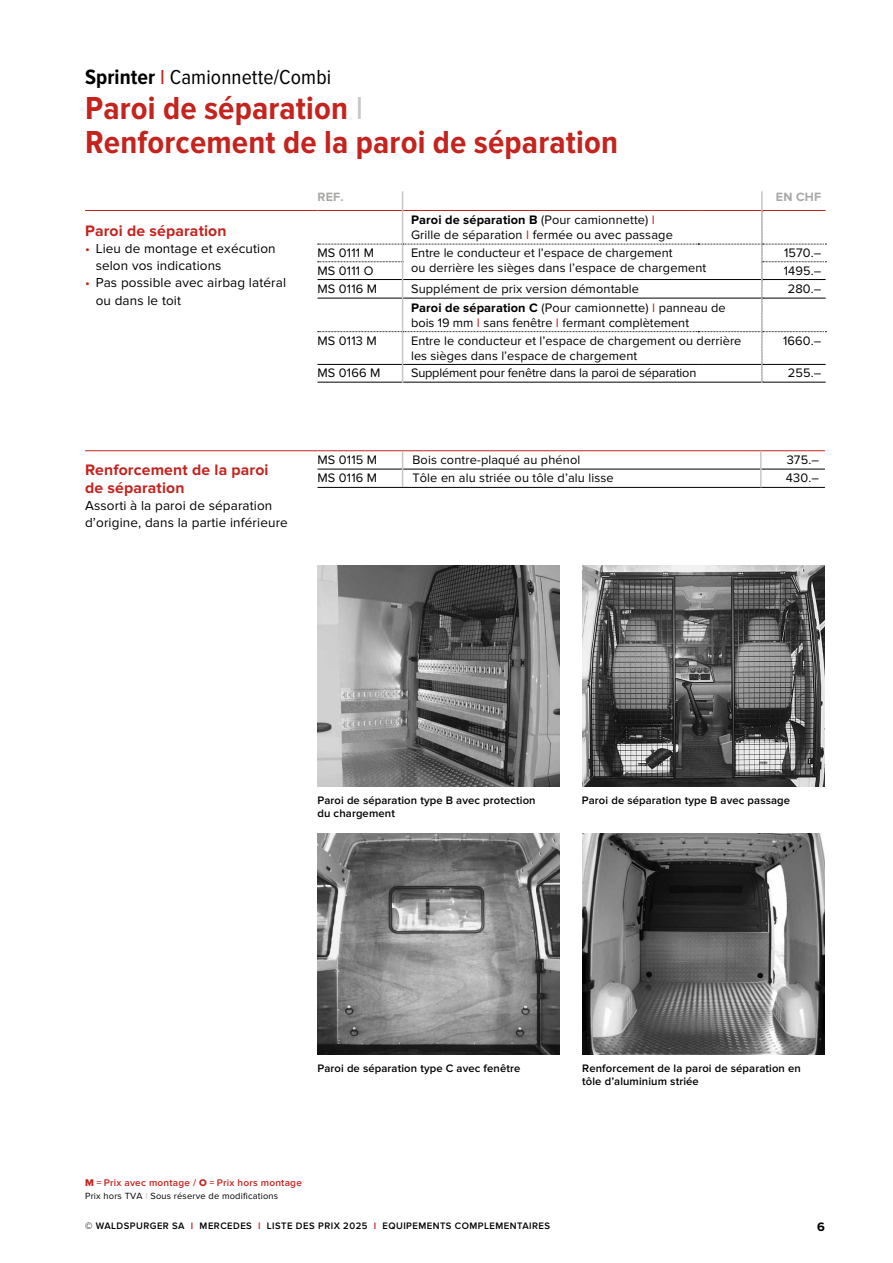
<style>
.page{position:relative;width:893px;height:1263px;background:#fff}
.page>*{position:absolute;margin:0;border:0;box-sizing:border-box;transform-origin:0 0}
.t1{font:700 33px/34.5px "Proxima Nova Cond";letter-spacing:.005em;color:#c4231e}
.t2{font:21px "Proxima Nova Cond";letter-spacing:.005em;color:#000}
.t3{font:700 15.75px/18px "Proxima Nova";letter-spacing:.01em;color:#c4231e}
.t4{font:13.5px/17.2px "Proxima Nova";letter-spacing:.01em;color:#000}
.t5{font:12.75px/15px "Proxima Nova";letter-spacing:.01em;color:#000}
.t6{font:12.75px "Proxima Nova";letter-spacing:-.015em;color:#000}
.t7{font:700 12.75px "Proxima Nova";color:#000}
.t8{font:700 12.45px "Proxima Nova";letter-spacing:.02em;color:#a8a8a7}
.t9{font:600 11.25px/12.8px "Proxima Nova";letter-spacing:.01em;color:#000}
.t10{font:600 10.05px "Proxima Nova";letter-spacing:.02em;color:#c4231e}
.t11{font:600 9.75px "Proxima Nova";letter-spacing:.05em;color:#000}
.t12{font:9.3px "Proxima Nova";letter-spacing:.02em;color:#000}
.s1{font-weight:700;font-size:21.45px}
.s2{color:#c4231e}
.s3{font-weight:400;color:#c6c6c6}
.s4{font-weight:700}
.s5{font-family:"Proxima Nova Extrabld";font-weight:400}
.s6{color:#c6c6c6}
</style>
<div class="page">
<hr style="left:317px;top:382px;width:86px;height:1px;background:#000">
<hr style="left:403px;top:382px;width:295px;height:1px;background:#000">
<hr style="left:698px;top:382px;width:64px;height:1px;background:#000">
<hr style="left:762px;top:382px;width:64px;height:1px;background:#000">
<hr style="left:317px;top:279px;width:86px;height:1px;background:#000">
<hr style="left:317px;top:364px;width:86px;height:1px;background:#000">
<hr style="left:317px;top:298px;width:86px;height:1px;background:#000">
<svg style="left:318px;top:211px;width:508px;height:171px"></svg>
<hr style="left:403px;top:279px;width:295px;height:1px;background:#000">
<hr style="left:698px;top:279px;width:64px;height:1px;background:#000">
<hr style="left:85px;top:210px;width:232px;height:1px;background:#c4231e">
<hr style="left:317px;top:210px;width:86px;height:1px;background:#c4231e">
<hr style="left:403px;top:210px;width:295px;height:1px;background:#c4231e">
<hr style="left:698px;top:210px;width:64px;height:1px;background:#c4231e">
<hr style="left:762px;top:210px;width:64px;height:1px;background:#c4231e">
<hr style="left:402px;top:191px;width:1px;height:192px;background:#c6c6c6">
<hr style="left:761px;top:191px;width:2px;height:192px;background:#c6c6c6">
<hr style="left:317px;top:487px;width:87px;height:1px;background:#000">
<hr style="left:404px;top:487px;width:357px;height:1px;background:#000">
<hr style="left:761px;top:487px;width:64px;height:1px;background:#000">
<hr style="left:317px;top:469px;width:87px;height:1px;background:#000">
<hr style="left:404px;top:469px;width:357px;height:1px;background:#000">
<hr style="left:761px;top:469px;width:64px;height:1px;background:#000">
<hr style="left:85px;top:450px;width:232px;height:1px;background:#c4231e">
<hr style="left:317px;top:450px;width:87px;height:1px;background:#c4231e">
<hr style="left:404px;top:450px;width:357px;height:1px;background:#c4231e">
<hr style="left:761px;top:450px;width:64px;height:1px;background:#c4231e">
<hr style="left:402px;top:451px;width:1px;height:36px;background:#c6c6c6">
<hr style="left:760px;top:451px;width:2px;height:36px;background:#c6c6c6">
<img style="left:583px;top:566px;width:242px;height:221px">
<img style="left:317px;top:833px;width:243px;height:221px">
<img style="left:317px;top:566px;width:243px;height:221px">
<img style="left:583px;top:833px;width:242px;height:221px">
<h2 class="t2" style="left:85px;top:65px;width:248px"><span class="s1">Sprinter</span> <span class="s2">I</span> Camionnette/Combi</h2>
<h1 class="t1" style="left:85px;top:91px;width:534px">Paroi de séparation <span class="s3">I<br></span>Renforcement de la paroi de séparation</h1>
<p class="t8" style="left:317px;top:190px;width:28px">REF.</p>
<p class="t8" style="left:776px;top:190px;width:47px">EN CHF</p>
<p class="t5" style="left:411px;top:213px;width:263px"><span class="s4">Paroi de séparation B</span> (Pour camionnette) <span class="s2">I<br></span>Grille de séparation <span class="s2">I</span> fermée ou avec passage</p>
<p class="t5" style="left:317px;top:246px;width:58px">MS 0111 M</p>
<p class="t5" style="left:411px;top:246px;width:297px">Entre le conducteur et l’espace de chargement<br>ou derrière les sièges dans l’espace de chargement</p>
<p class="t5" style="left:784px;top:246px;width:39px">1570.–</p>
<p class="t3" style="left:85px;top:222px;width:143px">Paroi de séparation</p>
<p class="t4" style="left:96px;top:240px;width:182px;text-indent:-11px"><span class="s2">•</span> Lieu de montage et exécution selon vos indications</p>
<p class="t4" style="left:96px;top:275px;width:192px;text-indent:-11px"><span class="s2">•</span> Pas possible avec airbag latéral ou dans le toit</p>
<p class="t5" style="left:317px;top:263px;width:57px">MS 0111 O</p>
<p class="t5" style="left:784px;top:263px;width:39px">1495.–</p>
<p class="t5" style="left:317px;top:282px;width:61px">MS 0116 M</p>
<p class="t5" style="left:411px;top:281px;width:229px">Supplément de prix version démontable</p>
<p class="t5" style="left:788px;top:282px;width:35px">280.–</p>
<p class="t5" style="left:411px;top:300px;width:316px"><span class="s4">Paroi de séparation C</span> (Pour camionnette) <span class="s2">I</span> panneau de bois 19 mm <span class="s2">I</span> sans fenêtre <span class="s2">I</span> fermant complètement</p>
<p class="t5" style="left:317px;top:333px;width:61px">MS 0113 M</p>
<p class="t5" style="left:411px;top:333px;width:332px">Entre le conducteur et l’espace de chargement ou derrière les sièges dans l’espace de chargement</p>
<p class="t5" style="left:783px;top:333px;width:40px">1660.–</p>
<p class="t5" style="left:318px;top:366px;width:64px">MS 0166 M</p>
<p class="t6" style="left:411px;top:366px;width:287px">Supplément pour fenêtre dans la paroi de séparation</p>
<p class="t5" style="left:788px;top:366px;width:35px">255.–</p>
<p class="t3" style="left:85px;top:461px;width:185px">Renforcement de la paroi de séparation</p>
<p class="t4" style="left:85px;top:497px;width:204px">Assorti à la paroi de séparation d’origine, dans la partie inférieure</p>
<p class="t5" style="left:317px;top:452px;width:61px">MS 0115 M</p>
<p class="t5" style="left:412px;top:452px;width:169px">Bois contre-plaqué au phénol</p>
<p class="t5" style="left:787px;top:452px;width:34px">375.–</p>
<p class="t5" style="left:317px;top:471px;width:61px">MS 0116 M</p>
<p class="t5" style="left:412px;top:471px;width:203px">Tôle en alu striée ou tôle d’alu lisse</p>
<p class="t5" style="left:786px;top:471px;width:35px">430.–</p>
<p class="t9" style="left:317px;top:794px;width:220px">Paroi de séparation type B avec protection</p>
<p class="t9" style="left:582px;top:794px;width:210px">Paroi de séparation type B avec passage</p>
<p class="t9" style="left:317px;top:807px;width:79px">du chargement</p>
<p class="t9" style="left:317px;top:1062px;width:204px">Paroi de séparation type C avec fenêtre</p>
<p class="t10" style="left:85px;top:1177px;width:218px"><span class="s5">M</span> = Prix avec montage / <span class="s5">O</span> = Prix hors montage</p>
<p class="t12" style="left:85px;top:1190px;width:195px">Prix hors TVA <span class="s6">I</span> Sous réserve de modifications</p>
<p class="t9" style="left:582px;top:1062px;width:220px">Renforcement de la paroi de séparation en tôle d’aluminium striée</p>
<p class="t11" style="left:85px;top:1220px;width:466px">© WALDSPURGER SA <span class="s2">I</span> MERCEDES <span class="s2">I</span> LISTE DES PRIX 2025 <span class="s2">I</span> EQUIPEMENTS COMPLEMENTAIRES</p>
<p class="t7" style="left:817px;top:1219px;width:9px">6</p>
</div>
